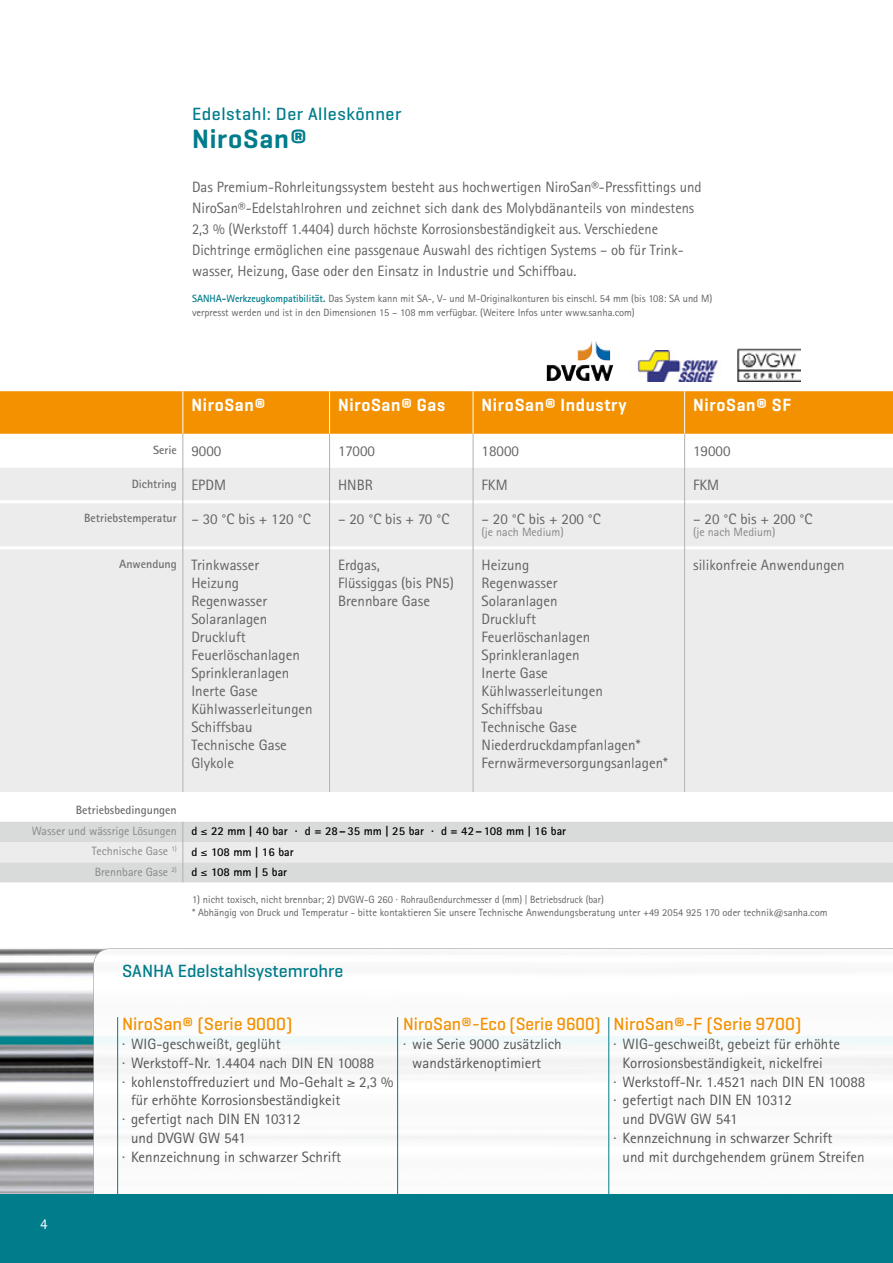
<style>
.page{position:relative;width:893px;height:1263px;background:#fff}
.page>*{position:absolute;margin:0;border:0;box-sizing:border-box;transform-origin:0 0}
.t1{font:600 27px "Geogrotesque";letter-spacing:.03em;color:#007c8b}
.t2{font:600 18px "Geogrotesque";letter-spacing:.04em;color:#fff;scale:.95 1}
.t3{font:500 18px "Geogrotesque";color:#f39100}
.t4{font:500 18px "Geogrotesque";color:#007c8b}
.t5{font:500 18px "Geogrotesque";letter-spacing:.03em;color:#007c8b}
.t6{font:500 18px "Geogrotesque";color:#f39100;scale:.96 1}
.t7{font:15px/18px "Rotis Sans Serif";color:#626261}
.t8{font:15px/18.8px "Rotis Sans Serif";color:#565655}
.t9{font:15px "Rotis Sans Serif";color:#fff}
.t10{font:700 12px/21.3px "Rotis Sans Serif";color:#000}
.t11{font:12px/20.4px "Rotis Sans Serif";color:#868786}
.t12{font:700 12px "Rotis Sans Serif";color:#6e6e6e}
.t13{font:10.5px/13.5px "Rotis Sans Serif";color:#626261}
.s1{font-weight:700;color:#007c8b}
.s2{font-weight:400;font-size:15px;color:#626261}
.s3{font-weight:700;font-size:12px;color:#6e6e6e}
.s4{color:#6e6e6e}
.s5{font-weight:400;color:#868786}
.s6{font-weight:700;color:#000}
.s7{color:#000}
</style>
<div class="page">
<img style="left:547px;top:341px;width:66px;height:40px">
<img style="left:637px;top:351px;width:82px;height:31px">
<img style="left:737px;top:349px;width:64px;height:33px">
<img style="left:0;top:949px;width:94px;height:246px">
<img style="left:398px;top:1017px;width:495px;height:178px">
<img style="left:110px;top:1017px;width:287px;height:178px">
<svg style="left:107px;top:948px;width:786px;height:1px"></svg>
<img style="left:94px;top:949px;width:16px;height:246px">
<div style="left:0;top:1195px;width:893px;height:68px;background:#007c8b"></div>
<hr style="left:117px;top:1017px;width:1px;height:208px;background:#007c8b">
<hr style="left:397px;top:1017px;width:1px;height:208px;background:#007c8b">
<hr style="left:608px;top:1017px;width:1px;height:208px;background:#007c8b">
<div style="left:0;top:391px;width:893px;height:43px;background:#f39100"></div>
<div style="left:0;top:468px;width:893px;height:324px;background:#ececec"></div>
<hr style="left:183px;top:391px;width:1px;height:43px;background:#fff">
<hr style="left:329px;top:391px;width:1px;height:43px;background:#fff">
<hr style="left:473px;top:391px;width:1px;height:43px;background:#fff">
<hr style="left:684px;top:391px;width:1px;height:43px;background:#fff">
<hr style="left:0;top:500px;width:183px;height:3px;background:#fff">
<hr style="left:183px;top:500px;width:146px;height:3px;background:#fff">
<hr style="left:330px;top:500px;width:143px;height:3px;background:#fff">
<hr style="left:473px;top:500px;width:211px;height:3px;background:#fff">
<hr style="left:685px;top:500px;width:208px;height:3px;background:#fff">
<hr style="left:0;top:546px;width:183px;height:3px;background:#fff">
<hr style="left:183px;top:546px;width:146px;height:3px;background:#fff">
<hr style="left:330px;top:546px;width:143px;height:3px;background:#fff">
<hr style="left:473px;top:546px;width:211px;height:3px;background:#fff">
<hr style="left:685px;top:546px;width:208px;height:3px;background:#fff">
<hr style="left:183px;top:468px;width:1px;height:34px;background:#b1b2b3">
<hr style="left:329px;top:468px;width:1px;height:34px;background:#b1b2b3">
<hr style="left:473px;top:468px;width:1px;height:34px;background:#b1b2b3">
<hr style="left:684px;top:468px;width:1px;height:34px;background:#b1b2b3">
<hr style="left:183px;top:502px;width:1px;height:46px;background:#b1b2b3">
<hr style="left:329px;top:502px;width:1px;height:46px;background:#b1b2b3">
<hr style="left:473px;top:502px;width:1px;height:46px;background:#b1b2b3">
<hr style="left:684px;top:502px;width:1px;height:46px;background:#b1b2b3">
<hr style="left:183px;top:548px;width:1px;height:244px;background:#b1b2b3">
<hr style="left:329px;top:548px;width:1px;height:244px;background:#b1b2b3">
<hr style="left:473px;top:548px;width:1px;height:244px;background:#b1b2b3">
<hr style="left:684px;top:548px;width:1px;height:244px;background:#b1b2b3">
<hr style="left:183px;top:434px;width:1px;height:34px;background:#b1b2b3">
<hr style="left:329px;top:434px;width:1px;height:34px;background:#b1b2b3">
<hr style="left:473px;top:434px;width:1px;height:34px;background:#b1b2b3">
<hr style="left:684px;top:434px;width:1px;height:34px;background:#b1b2b3">
<svg style="left:0;top:821px;width:893px;height:61px;background:#dfe0e0"></svg>
<p class="t5" style="left:192px;top:102px;width:211px">Edelstahl: Der Alleskönner</p>
<h1 class="t1" style="left:192px;top:122px;width:117px">NiroSan®</h1>
<p class="t7" style="left:192px;top:176px;width:511px;line-height:21px">Das Premium -Rohrleitungssystem besteht aus hochwertigen NiroSan® -Pressfittings und NiroSan®- Edelstahlrohren und zeichnet sich dank des Molybdänanteils von mindestens 2,3 % (Werkstoff 1.4404) durch höchste Korrosionsbeständigkeit aus. Verschiedene Dichtringe ermöglichen eine passgenaue Auswahl des richtigen Systems – ob für Trink&shy;wasser, Heizung, Gase oder den Einsatz in Industrie und Schiffbau.</p>
<p class="t13" style="left:192px;top:292px;width:522px"><span class="s1">SANHA-Werkzeugkompatibilität.</span> Das System kann mit SA- , V - und M-Originalkonturen bis einschl. 54 mm (bis 108: SA und M) verpresst werden und ist in den Dimensionen 15 – 108 mm verfügbar. (Weitere Infos unter www.sanha.com)</p>
<p class="t2" style="left:191px;top:393px;width:80px">NiroSan®</p>
<p class="t2" style="left:338px;top:393px;width:114px">NiroSan® Gas</p>
<p class="t2" style="left:482px;top:393px;width:154px">NiroSan® Industry</p>
<p class="t2" style="left:693px;top:393px;width:105px">NiroSan® SF</p>
<p class="t12" style="left:153px;top:442px;width:70px">Serie <span class="s2">9000</span></p>
<p class="t7" style="left:338px;top:442px;width:38px">17000</p>
<p class="t7" style="left:482px;top:442px;width:39px">18000</p>
<p class="t7" style="left:693px;top:442px;width:39px">19000</p>
<p class="t12" style="left:132px;top:476px;width:96px">Dichtring <span class="s2">EPDM</span></p>
<p class="t7" style="left:338px;top:476px;width:36px">HNBR</p>
<p class="t7" style="left:482px;top:476px;width:28px">FKM</p>
<p class="t7" style="left:693px;top:476px;width:28px">FKM</p>
<p class="t12" style="left:84px;top:510px;width:228px">Betriebstemperatur <span class="s2">– 30 °C bis + 120 °C</span></p>
<p class="t7" style="left:338px;top:510px;width:113px">– 20 °C bis + 70 °C</p>
<p class="t7" style="left:482px;top:510px;width:121px">– 20 °C bis + 200 °C</p>
<p class="t11" style="left:482px;top:521px;width:84px">(je nach Medium)</p>
<p class="t7" style="left:693px;top:510px;width:121px">– 20 °C bis + 200 °C</p>
<p class="t11" style="left:693px;top:521px;width:84px">(je nach Medium)</p>
<p class="t7" style="left:191px;top:556px;width:123px;text-indent:-72px"><span class="s3">Anwendung</span> Trinkwasser<br>Heizung<br>Regenwasser<br>Solaranlagen<br>Druckluft<br>Feuerlöschanlagen<br>Sprinkleranlagen<br>Inerte Gase<br>Kühlwasserleitungen<br>Schiffsbau<br>Technische Gase<br>Glykole</p>
<p class="t7" style="left:338px;top:556px;width:117px">Erdgas,<br>Flüssiggas (bis PN5)<br>Brennbare Gase</p>
<p class="t7" style="left:482px;top:556px;width:188px">Heizung<br>Regenwasser<br>Solaranlagen<br>Druckluft<br>Feuerlöschanlagen<br>Sprink leranlagen<br>Inerte Gase<br>Kühlwasserleitungen<br>Schiffsbau<br>Technische Gase<br>Niederdruckdampfanlagen*<br>Fernwärmeversorgungsanlagen*</p>
<p class="t7" style="left:693px;top:556px;width:153px">silikonfreie Anwendungen</p>
<p class="t10" style="left:32px;top:799px;width:536px;text-indent:44px"><span class="s4">Betriebsbedingungen<br></span><span class="s5">Wasser und wässrige Lösungen</span> d ≤ 22 mm | 40 bar · d = 28 – 35 mm | 25 bar · d = 42 – 108 mm | 16 bar</p>
<p class="t11" style="left:92px;top:841px;width:203px">Technische Gase <sup>1)</sup> <span class="s6">d</span> <span class="s7">≤</span> <span class="s6">108 mm | 16 bar<br></span>Brennbare Gase <sup>2)</sup> <span class="s6">d</span> <span class="s7">≤</span> <span class="s6">108 mm | 5 bar</span></p>
<p class="t13" style="left:192px;top:892px;width:637px">1) nicht toxisch, nicht brennbar; 2) DVGW-G 260 · Rohraußendurchmesser d (mm) | Betriebsdruck (bar)<br>* Abhängig von Druck und Temperatur - bitte kontaktieren Sie unsere Technische Anwendungsberatung unter +49 2054 925 170 oder technik@sanha.com</p>
<p class="t9" style="left:40px;top:1215px;width:9px">4</p>
<p class="t4" style="left:122px;top:960px;width:223px">SANHA Edelstahlsystemrohre</p>
<p class="t3" style="left:122px;top:1013px;width:172px">NiroSan® (Serie 9000)</p>
<p class="t8" style="left:122px;top:1034px;width:160px">· WIG-geschweißt, geglüht</p>
<p class="t8" style="left:122px;top:1053px;width:254px">· Werkstoff-Nr. 1.4404 nach DIN EN 10088</p>
<p class="t8" style="left:122px;top:1072px;width:273px">· kohlenstoffreduziert und Mo-Gehalt ≥ 2,3 %</p>
<p class="t8" style="left:131px;top:1091px;width:211px">für erhöhte Korrosionsbeständigkeit</p>
<p class="t8" style="left:122px;top:1109px;width:180px">· gefertigt nach DIN EN 10312</p>
<p class="t8" style="left:131px;top:1128px;width:116px">und DVGW GW 541</p>
<p class="t8" style="left:122px;top:1147px;width:220px">· Kennzeichnung in schwarzer Schrift</p>
<p class="t6" style="left:403px;top:1013px;width:207px">NiroSan®-Eco (Serie 9600)</p>
<p class="t8" style="left:412px;top:1034px;width:151px;text-indent:-9px">· wie Serie 9000 zusätzlich wandstärkenoptimiert</p>
<p class="t3" style="left:614px;top:1013px;width:189px">NiroSan®-F (Serie 9700)</p>
<p class="t8" style="left:614px;top:1034px;width:228px">· WIG-geschweißt, gebeizt für erhöhte</p>
<p class="t8" style="left:623px;top:1053px;width:202px">Korrosionsbeständigkeit, nickelfrei</p>
<p class="t8" style="left:614px;top:1072px;width:253px">· Werkstoff-Nr. 1.4521 nach DIN EN 10088</p>
<p class="t8" style="left:614px;top:1091px;width:180px">· gefertigt nach DIN EN 10312</p>
<p class="t8" style="left:623px;top:1109px;width:116px">und DVGW GW 541</p>
<p class="t8" style="left:614px;top:1128px;width:220px">· Kennzeichnung in schwarzer Schrift</p>
<p class="t8" style="left:623px;top:1147px;width:244px">und mit durchgehendem grünem Streifen</p>
</div>
